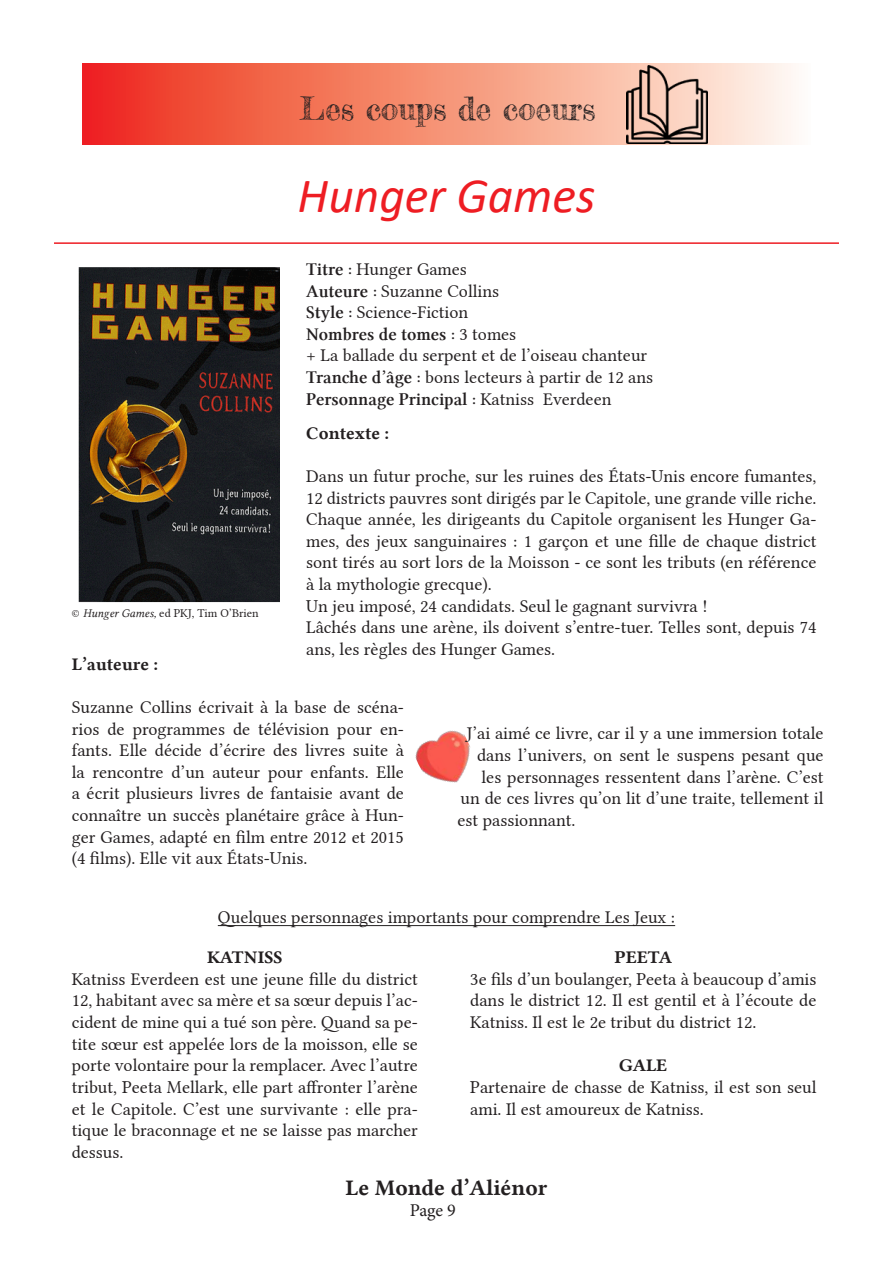
<style>
.page{position:relative;width:893px;height:1263px;background:#fff}
.page>*{position:absolute;margin:0;border:0;box-sizing:border-box;transform-origin:0 0}
.t1{font:italic 49.5px "Calibri";color:#ee1d23}
.t2{font:31.5px "Frederickathe Great";color:#231f20}
.t3{font:22.5px "Lin Libertine B";color:#231f20}
.t4{font:18px/21.6px "Lin Libertine";color:#231f20}
.t5{font:18px "Lin Libertine Z";color:#231f20}
.t6{font:18px "Lin Libertine B";color:#231f20}
.t7{font:18px "Minion Pro";color:#231f20}
.t8{font:12px "Lin Libertine";color:#231f20}
.s1{font-family:"Lin Libertine Z"}
.s2{font-family:"Lin Libertine"}
.s3{font-family:"Lin Libertine I"}
</style>
<div class="page">
<svg style="left:83px;top:64px;width:710px;height:81px;background:#f48872"></svg>
<hr style="left:54px;top:242px;width:785px;height:2px;background:#ee1d23">
<img style="left:415px;top:730px;width:55px;height:53px">
<img style="left:627px;top:65px;width:81px;height:78px">
<img style="left:78px;top:267px;width:201px;height:336px">
<hr style="left:218px;top:925px;width:457px;height:1px;background:#231f20">
<h2 class="t2" style="left:300px;top:89px;width:297px">Les coups de coeurs</h2>
<h1 class="t1" style="left:298px;top:161px;width:299px">Hunger Games</h1>
<p class="t4" style="left:306px;top:256px;width:195px"><span class="s1">Titre :</span> Hunger Games<br><span class="s1">Auteure :</span> Suzanne Collins<br><span class="s1">Style :</span> Science-Fiction</p>
<p class="t5" style="left:306px;top:324px;width:212px">Nombres de tomes : <span class="s2">3 tomes</span></p>
<p class="t4" style="left:306px;top:343px;width:349px">+ La ballade du serpent et de l’oiseau chanteur<br><span class="s1">Tranche d’âge :</span> bons lecteurs à partir de 12 ans</p>
<p class="t5" style="left:306px;top:388px;width:307px">Personnage Principal : <span class="s2">Katniss Everdeen</span></p>
<p class="t6" style="left:306px;top:420px;width:85px">Contexte :</p>
<p class="t4" style="left:306px;top:463px;width:512px">Dans un futur proche, sur les ruines des États-Unis encore fumantes, 12 districts pauvres sont dirigés par le Capitole, une grande ville riche.<br>Chaque année, les dirigeants du Capitole organisent les Hunger Ga&shy;mes, des jeux sanguinaires : 1 garçon et une fille de chaque district sont tirés au sort lors de la Moisson - ce sont les tributs (en référence à la mythologie grecque).<br>Un jeu imposé, 24 candidats. Seul le gagnant survivra !<br>Lâchés dans une arène, ils doivent s’entre-tuer. Telles sont, depuis 74 ans, les règles des Hunger Games.</p>
<p class="t8" style="left:72px;top:604px;width:188px">© <span class="s3">Hunger Games,</span> ed PKJ, Tim O’Brien</p>
<p class="t6" style="left:72px;top:651px;width:88px">L’auteure :</p>
<p class="t4" style="left:72px;top:694px;width:334px;text-align:justify">Suzanne Collins écrivait à la base de scéna&shy;rios de programmes de télévision pour en&shy;fants. Elle décide d’écrire des livres suite à la rencontre d’un auteur pour enfants. Elle a écrit plusieurs livres de fantaisie avant de connaître un succès planétaire grâce à Hun&shy;ger Games, adapté en film entre 2012 et 2015 (4 films). Elle vit aux États-Unis.</p>
<p class="t4" style="left:467px;top:721px;width:359px">J’ai aimé ce livre, car il y a une immersion totale</p>
<p class="t4" style="left:477px;top:742px;width:348px">dans l’univers, on sent le suspens pesant que</p>
<p class="t4" style="left:482px;top:764px;width:344px">les personnages ressentent dans l’arène. C’est</p>
<p class="t4" style="left:461px;top:786px;width:365px">un de ces livres qu’on lit d’une traite, tellement il</p>
<p class="t4" style="left:458px;top:807px;width:119px">est passionnant.</p>
<p class="t4" style="left:218px;top:905px;width:459px">Quelques personnages importants pour comprendre Les Jeux :</p>
<p class="t6" style="left:207px;top:945px;width:77px">KATNISS</p>
<p class="t4" style="left:72px;top:966px;width:348px;text-align:justify">Katniss Everdeen est une jeune fille du district 12, habitant avec sa mère et sa sœur depuis l’ac&shy;cident de mine qui a tué son père. Quand sa pe&shy;tite sœur est appelée lors de la moisson, elle se porte volontaire pour la remplacer. Avec l’autre tribut, Peeta Mellark, elle part affronter l’arène et le Capitole. C’est une survivante : elle pra&shy;tique le braconnage et ne se laisse pas marcher dessus.</p>
<p class="t6" style="left:615px;top:945px;width:59px">PEETA</p>
<p class="t4" style="left:470px;top:966px;width:348px;text-align:justify">3e fils d’un boulanger, Peeta à beaucoup d’amis dans le district 12. Il est gentil et à l’écoute de Katniss. Il est le 2e tribut du district 12.</p>
<p class="t6" style="left:619px;top:1053px;width:50px">GALE</p>
<p class="t4" style="left:470px;top:1074px;width:348px">Partenaire de chasse de Katniss, il est son seul ami. Il est amoureux de Katniss.</p>
<p class="t3" style="left:346px;top:1172px;width:203px">Le Monde d’Aliénor</p>
<p class="t7" style="left:410px;top:1198px;width:48px">Page 9</p>
</div>
